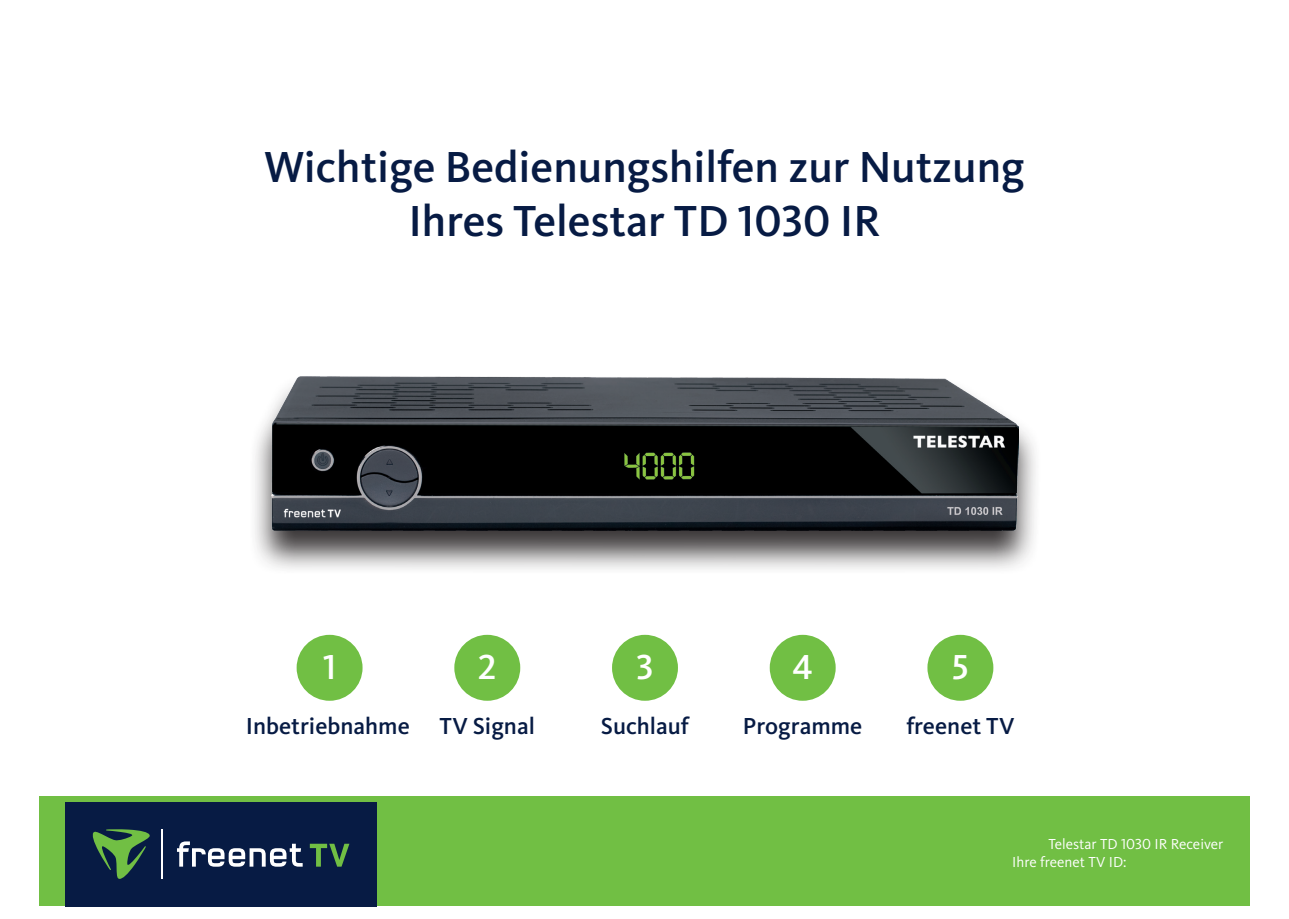
<style>
.page{position:relative;width:1289px;height:919px;background:#fff}
.page>*{position:absolute;margin:0;border:0;box-sizing:border-box;transform-origin:0 0}
.t1{font:500 45px/54px "Kievit Pro";color:#071b44;text-align:center}
.t2{font:500 36px "Kievit Pro";color:#fff}
.t3{font:500 24px "Kievit Pro";color:#071b44}
.t4{font:15px "Kievit Pro";color:#fff}
</style>
<div class="page">
<div style="left:248px;top:374px;width:793px;height:201px;background:#231f20;opacity:.89"></div>
<img style="left:271px;top:377px;width:747px;height:153px">
<div style="left:39px;top:796px;width:1210px;height:110px;background:#71bf44"></div>
<div style="left:65px;top:801px;width:312px;height:105px;background:#071b44"></div>
<svg style="left:177px;top:841px;width:126px;height:25px"></svg>
<svg style="left:310px;top:843px;width:39px;height:23px"></svg>
<hr style="left:162px;top:829px;width:1px;height:49px;background:#fff">
<svg style="left:92px;top:829px;width:58px;height:49px"></svg>
<div style="left:296px;top:634px;width:66px;height:66px;background:#71bf44;border-radius:50%"></div>
<div style="left:454px;top:634px;width:66px;height:66px;background:#71bf44;border-radius:50%"></div>
<div style="left:612px;top:634px;width:66px;height:66px;background:#71bf44;border-radius:50%"></div>
<div style="left:769px;top:634px;width:66px;height:66px;background:#71bf44;border-radius:50%"></div>
<div style="left:927px;top:634px;width:66px;height:66px;background:#71bf44;border-radius:50%"></div>
<p class="t1" style="left:264px;top:140px;width:762px">Wichtige Bedienungshilfen zur Nutzung<br>Ihres Telestar TD 1030 IR</p>
<p class="t2" style="left:323px;top:645px;width:15px">1</p>
<p class="t3" style="left:246px;top:711px;width:165px">Inbetriebnahme</p>
<p class="t2" style="left:478px;top:645px;width:20px">2</p>
<p class="t3" style="left:439px;top:711px;width:97px">TV Signal</p>
<p class="t2" style="left:636px;top:645px;width:19px">3</p>
<p class="t3" style="left:601px;top:711px;width:90px">Suchlauf</p>
<p class="t2" style="left:792px;top:645px;width:22px">4</p>
<p class="t3" style="left:743px;top:711px;width:121px">Programme</p>
<p class="t2" style="left:952px;top:645px;width:18px">5</p>
<p class="t3" style="left:906px;top:711px;width:110px">freenet TV</p>
<p class="t4" style="left:1048px;top:835px;width:177px">Telestar TD 1030 IR Receiver</p>
<p class="t4" style="left:1012px;top:853px;width:116px">Ihre freenet TV ID:</p>
</div>
